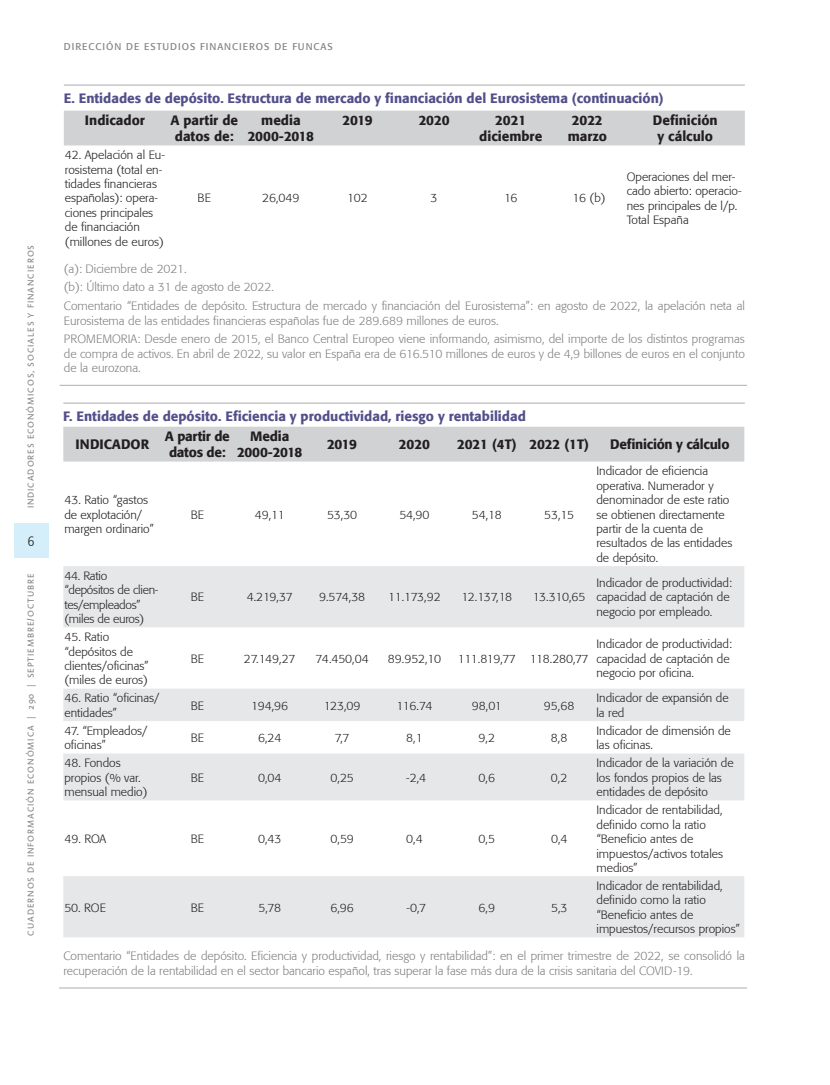
<style>
.page{position:relative;width:830px;height:1085px;background:#fff}
.page>*{position:absolute;margin:0;border:0;box-sizing:border-box;transform-origin:0 0}
.t1{font:300 condensed 15px "Formata";color:#231f20}
.t2{font:500 13.5px "Formata";color:#524f8a}
.t3{font:500 13.5px/16.2px "Formata";color:#231f20;text-align:center}
.t4{font:500 13.5px/16.2px "Formata";letter-spacing:-.02em;color:#231f20;text-align:center}
.t5{font:300 12px/14.4px "Formata";color:#231f20}
.t6{font:300 12px/18.6px "Formata";color:#7f807f}
.t7{font:300 12px/14.4px "Formata";letter-spacing:-.02em;color:#231f20}
.t8{font:300 12px "Formata";letter-spacing:-.04em;color:#231f20}
.t9{font:9.75px "Formata";letter-spacing:.1em;color:#808285}
.t10{font:9px "Linotype Aroma";letter-spacing:.1em;color:#808285}
</style>
<div class="page">
<div style="left:14px;top:523px;width:34px;height:35px;background:#d4eff9"></div>
<hr style="left:63px;top:402px;width:681px;height:1px;background:#b7b5b5">
<hr style="left:59px;top:987px;width:687px;height:1px;background:#b7b5b5">
<div style="left:63px;top:426px;width:681px;height:35px;background:#d1d2d4"></div>
<svg style="left:63px;top:566px;width:681px;height:371px;fill:#e6e7e9"></svg>
<hr style="left:60px;top:385px;width:686px;height:1px;background:#b7b5b5">
<div style="left:64px;top:111px;width:680px;height:34px;background:#d1d2d4"></div>
<hr style="left:64px;top:84px;width:680px;height:2px;background:#b7b5b5">
<p class="t10" style="left:25px;top:508px;width:265px;rotate:-90deg">INDICADORES ECONÓMICOS, SOCIALES Y FINANCIEROS</p>
<p class="t1" style="left:28px;top:531px;width:8px">6</p>
<p class="t10" style="left:25px;top:935px;width:363px;rotate:-90deg">CUADERNOS DE INFORMACIÓN ECONÓMICA | 290 | SEPTIEMBRE/OCTUBRE</p>
<p class="t9" style="left:64px;top:40px;width:270px">DIRECCIÓN DE ESTUDIOS FINANCIEROS DE FUNCAS</p>
<p class="t2" style="left:64px;top:90px;width:601px">E. Entidades de depósito. Estructura de mercado y financiación del Eurosistema (continuación)</p>
<p class="t3" style="left:85px;top:112px;width:61px">Indicador</p>
<p class="t3" style="left:170px;top:112px;width:69px">A partir de datos de:</p>
<p class="t3" style="left:247px;top:112px;width:68px">media<br>2000-2018</p>
<p class="t3" style="left:342px;top:112px;width:32px">2019</p>
<p class="t3" style="left:418px;top:112px;width:32px">2020</p>
<p class="t3" style="left:479px;top:112px;width:64px">2021 diciembre</p>
<p class="t3" style="left:567px;top:112px;width:41px">2022 marzo</p>
<p class="t3" style="left:652px;top:112px;width:66px">Definición y cálculo</p>
<p class="t5" style="left:65px;top:148px;width:101px">42. Apelación al Eu&shy;rosistema (total en&shy;tidades financieras españolas): opera&shy;ciones principales de financiación (millones de euros)</p>
<p class="t5" style="left:626px;top:169px;width:116px">Operaciones del mer&shy;cado abierto: operacio&shy;nes principales de l/p.<br>Total España</p>
<p class="t6" style="left:64px;top:259px;width:682px">(a): Diciembre de 2021.<br>(b): Último dato a 31 de agosto de 2022.<br>Comentario “Entidades de depósito. Estructura de mercado y financiación del Eurosistema”: en agosto de 2022, la apelación neta al</p>
<p class="t6" style="left:64px;top:311px;width:682px">Eurosistema de las entidades financieras españolas fue de 289.689 millones de euros.<br>PROMEMORIA: Desde enero de 2015, el Banco Central Europeo viene informando, asimismo, del importe de los distintos programas</p>
<p class="t6" style="left:64px;top:346px;width:682px;line-height:14.4px">de compra de activos. En abril de 2022, su valor en España era de 616.510 millones de euros y de 4,9 billones de euros en el conjunto de la eurozona.</p>
<p class="t5" style="left:197px;top:191px;width:15px">BE</p>
<p class="t5" style="left:262px;top:191px;width:39px">26,049</p>
<p class="t5" style="left:347px;top:191px;width:22px">102</p>
<p class="t5" style="left:430px;top:191px;width:8px">3</p>
<p class="t5" style="left:503px;top:191px;width:15px">16</p>
<p class="t5" style="left:572px;top:191px;width:35px">16 (b)</p>
<p class="t2" style="left:63px;top:407px;width:464px">F. Entidades de depósito. Eficiencia y productividad, riesgo y rentabilidad</p>
<p class="t3" style="left:75px;top:436px;width:75px">INDICADOR</p>
<p class="t4" style="left:165px;top:428px;width:66px">A partir de datos de:</p>
<p class="t3" style="left:237px;top:428px;width:67px">Media<br>2000-2018</p>
<p class="t3" style="left:327px;top:436px;width:32px">2019</p>
<p class="t3" style="left:399px;top:436px;width:32px">2020</p>
<p class="t3" style="left:457px;top:436px;width:133px">2021 (4T) 2022 (1T)</p>
<p class="t4" style="left:610px;top:436px;width:121px">Definición y cálculo</p>
<p class="t5" style="left:64px;top:493px;width:91px">43. Ratio “gastos de explotación/ margen ordinario”</p>
<p class="t5" style="left:596px;top:464px;width:137px">Indicador de eficiencia operativa. Numerador y denominador de este ratio se obtienen directamente partir de la cuenta de resultados de las entidades de depósito.</p>
<p class="t5" style="left:191px;top:507px;width:15px">BE</p>
<p class="t5" style="left:254px;top:507px;width:31px">49,11</p>
<p class="t5" style="left:327px;top:507px;width:31px">53,30</p>
<p class="t5" style="left:399px;top:507px;width:32px">54,90</p>
<p class="t5" style="left:471px;top:507px;width:31px">54,18</p>
<p class="t5" style="left:544px;top:507px;width:31px">53,15</p>
<p class="t7" style="left:64px;top:568px;width:95px">44. Ratio “depósitos de clien&shy;tes/empleados” (miles de euros)</p>
<p class="t5" style="left:64px;top:629px;width:86px">45. Ratio “depósitos de clientes/oficinas” (miles de euros)</p>
<p class="t5" style="left:191px;top:590px;width:15px">BE</p>
<p class="t5" style="left:246px;top:590px;width:47px">4.219,37</p>
<p class="t5" style="left:319px;top:590px;width:47px">9.574,38</p>
<p class="t5" style="left:388px;top:590px;width:54px">11.173,92</p>
<p class="t5" style="left:461px;top:590px;width:52px">12.137,18</p>
<p class="t5" style="left:532px;top:590px;width:54px">13.310,65</p>
<p class="t5" style="left:191px;top:651px;width:15px">BE</p>
<p class="t5" style="left:244px;top:651px;width:53px">27.149,27</p>
<p class="t5" style="left:315px;top:651px;width:55px">74.450,04</p>
<p class="t5" style="left:387px;top:651px;width:55px">89.952,10</p>
<p class="t8" style="left:457px;top:651px;width:132px">111.819,77 118.280,77</p>
<p class="t5" style="left:596px;top:575px;width:137px">Indicador de productividad: capacidad de captación de negocio por empleado.</p>
<p class="t5" style="left:596px;top:637px;width:137px">Indicador de productividad: capacidad de captación de negocio por oficina.</p>
<p class="t5" style="left:64px;top:691px;width:97px">46. Ratio “oficinas/ entidades”</p>
<p class="t5" style="left:191px;top:698px;width:15px">BE</p>
<p class="t5" style="left:251px;top:698px;width:38px">194,96</p>
<p class="t5" style="left:323px;top:698px;width:38px">123,09</p>
<p class="t5" style="left:396px;top:698px;width:37px">116.74</p>
<p class="t5" style="left:471px;top:698px;width:31px">98,01</p>
<p class="t5" style="left:543px;top:698px;width:32px">95,68</p>
<p class="t5" style="left:596px;top:691px;width:134px">Indicador de expansión de la red</p>
<p class="t5" style="left:64px;top:723px;width:85px">47. “Empleados/ oficinas”</p>
<p class="t5" style="left:191px;top:730px;width:15px">BE</p>
<p class="t5" style="left:258px;top:730px;width:25px">6,24</p>
<p class="t5" style="left:335px;top:730px;width:16px">7,7</p>
<p class="t5" style="left:406px;top:730px;width:18px">8,1</p>
<p class="t5" style="left:478px;top:730px;width:18px">9,2</p>
<p class="t5" style="left:550px;top:730px;width:18px">8,8</p>
<p class="t5" style="left:596px;top:723px;width:136px">Indicador de dimensión de las oficinas.</p>
<p class="t5" style="left:64px;top:756px;width:85px">48. Fondos propios (% var. mensual medio)</p>
<p class="t5" style="left:596px;top:756px;width:139px">Indicador de la variación de los fondos propios de las entidades de depósito</p>
<p class="t5" style="left:191px;top:770px;width:15px">BE</p>
<p class="t5" style="left:258px;top:770px;width:25px">0,04</p>
<p class="t5" style="left:330px;top:770px;width:25px">0,25</p>
<p class="t5" style="left:406px;top:770px;width:21px">-2,4</p>
<p class="t5" style="left:478px;top:770px;width:18px">0,6</p>
<p class="t5" style="left:550px;top:770px;width:18px">0,2</p>
<p class="t5" style="left:64px;top:831px;width:43px">49. ROA</p>
<p class="t5" style="left:191px;top:831px;width:15px">BE</p>
<p class="t5" style="left:258px;top:831px;width:25px">0,43</p>
<p class="t5" style="left:330px;top:831px;width:25px">0,59</p>
<p class="t5" style="left:406px;top:831px;width:18px">0,4</p>
<p class="t5" style="left:478px;top:831px;width:18px">0,5</p>
<p class="t5" style="left:550px;top:831px;width:18px">0,4</p>
<p class="t5" style="left:596px;top:802px;width:128px">Indicador de rentabilidad, definido como la ratio “Beneficio antes de impuestos/activos totales medios”</p>
<p class="t5" style="left:596px;top:878px;width:145px">Indicador de rentabilidad, definido como la ratio “Beneficio antes de impuestos/recursos propios”</p>
<p class="t6" style="left:63px;top:948px;width:682px;line-height:14.4px">Comentario “Entidades de depósito. Eficiencia y productividad, riesgo y rentabilidad”: en el primer trimestre de 2022, se consolidó la recuperación de la rentabilidad en el sector bancario español, tras superar la fase más dura de la crisis sanitaria del COVID-19.</p>
<p class="t5" style="left:64px;top:900px;width:43px">50. ROE</p>
<p class="t5" style="left:191px;top:900px;width:15px">BE</p>
<p class="t5" style="left:258px;top:900px;width:24px">5,78</p>
<p class="t5" style="left:330px;top:900px;width:25px">6,96</p>
<p class="t5" style="left:406px;top:900px;width:21px">-0,7</p>
<p class="t5" style="left:478px;top:900px;width:18px">6,9</p>
<p class="t5" style="left:550px;top:900px;width:18px">5,3</p>
</div>
